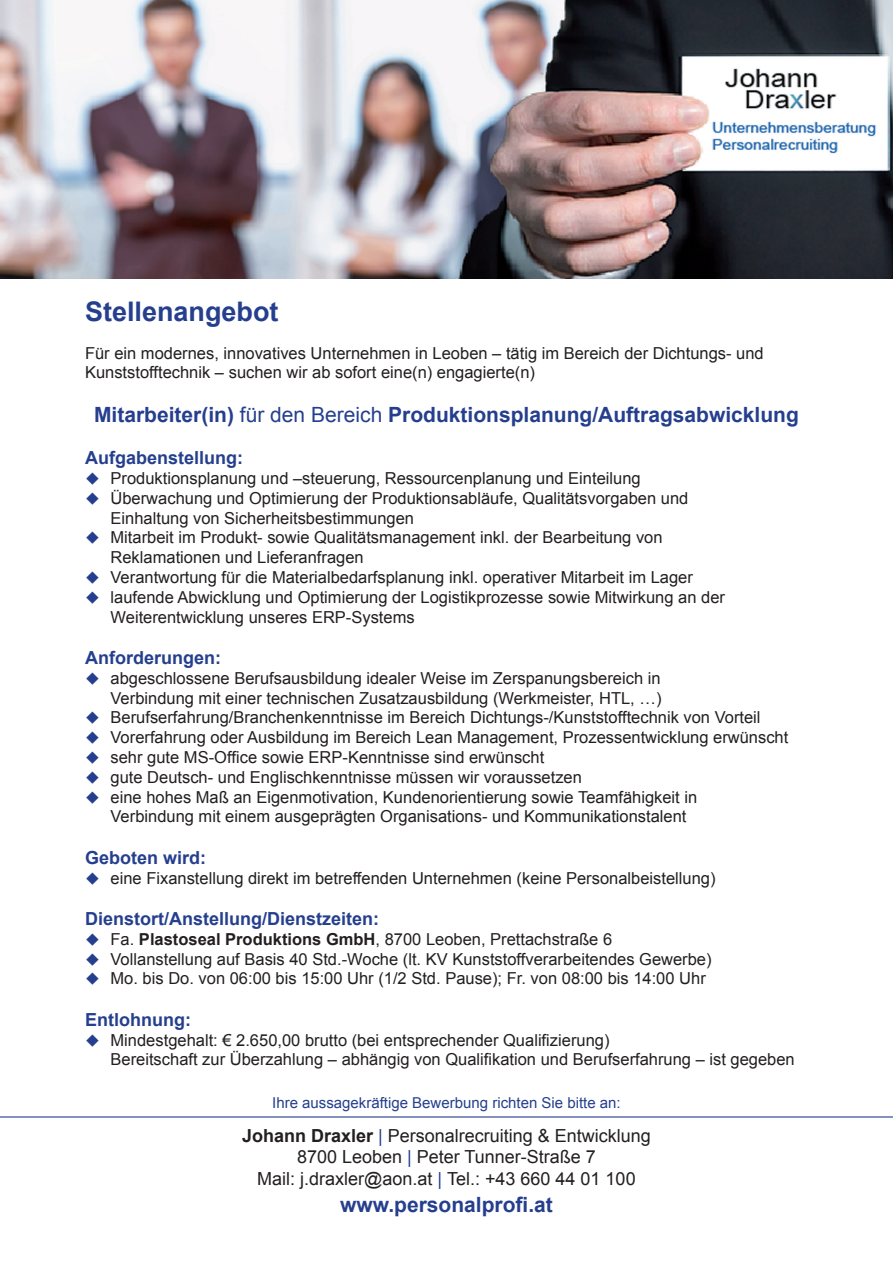
<style>
.page{position:relative;width:893px;height:1263px;background:#fff}
.page>*{position:absolute;margin:0;border:0;box-sizing:border-box;transform-origin:0 0}
.t1{font:700 27px "Arial";color:#253f8e}
.t2{font:700 21px "Arial";color:#253f8e}
.t3{font:18px/21.6px "Arial";color:#231f20;text-align:center}
.t4{font:700 18px "Arial";color:#253f8e}
.t5{font:16.5px/19.8px "Arial";color:#231f20}
.t6{font:15px "Arial";color:#253f8e}
.s1{font-weight:400}
.s2{color:#253f8e}
.s3{font-weight:700}
</style>
<div class="page">
<img style="left:0;top:0;width:893px;height:279px">
<hr style="left:0;top:1116px;width:893px;height:1px;background:#253f8e">
<h1 class="t1" style="left:85px;top:293px;width:195px">Stellenangebot</h1>
<p class="t5" style="left:85px;top:343px;width:680px">Für ein modernes, innovatives Unternehmen in Leoben – tätig im Bereich der Dichtungs- und<br>Kunststofftechnik – suchen wir ab sofort eine(n) engagierte(n)</p>
<p class="t2" style="left:94px;top:400px;width:706px">Mitarbeiter(in) <span class="s1">für den Bereich</span> Produktionsplanung/Auftragsabwicklung</p>
<p class="t4" style="left:85px;top:446px;width:160px">Aufgabenstellung:</p>
<p class="t5" style="left:85px;top:468px;width:557px"><span class="s2">◆</span> Produktionsplanung und –steuerung, Ressourcenplanung und Einteilung</p>
<p class="t5" style="left:111px;top:488px;width:579px;text-indent:-26px"><span class="s2">◆</span> Überwachung und Optimierung der Produktionsabläufe, Qualitätsvorgaben und<br>Einhaltung von Sicherheitsbestimmungen</p>
<p class="t5" style="left:111px;top:528px;width:554px;text-indent:-26px"><span class="s2">◆</span> Mitarbeit im Produkt- sowie Qualitätsmanagement inkl. der Bearbeitung von<br>Reklamationen und Lieferanfragen</p>
<p class="t5" style="left:85px;top:567px;width:609px"><span class="s2">◆</span> Verantwortung für die Materialbedarfsplanung inkl. operativer Mitarbeit im Lager</p>
<p class="t5" style="left:111px;top:587px;width:616px;text-indent:-26px"><span class="s2">◆</span> laufende Abwicklung und Optimierung der Logistikprozesse sowie Mitwirkung an der<br>Weiterentwicklung unseres ERP-Systems</p>
<p class="t4" style="left:85px;top:646px;width:137px">Anforderungen:</p>
<p class="t5" style="left:85px;top:668px;width:578px;text-align:right"><span class="s2">◆</span> abgeschlossene Berufsausbildung idealer Weise im Zerspanungsbereich in<br>Verbindung mit einer technischen Zusatzausbildung (Werkmeister, HTL, …)</p>
<p class="t5" style="left:85px;top:708px;width:677px"><span class="s2">◆</span> Berufserfahrung/Branchenkenntnisse im Bereich Dichtungs-/Kunststofftechnik von Vorteil</p>
<p class="t5" style="left:85px;top:728px;width:705px"><span class="s2">◆</span> Vorerfahrung oder Ausbildung im Bereich Lean Management, Prozessentwicklung erwünscht</p>
<p class="t5" style="left:85px;top:747px;width:461px"><span class="s2">◆</span> sehr gute MS-Office sowie ERP-Kenntnisse sind erwünscht</p>
<p class="t5" style="left:85px;top:767px;width:498px"><span class="s2">◆</span> gute Deutsch- und Englischkenntnisse müssen wir voraussetzen</p>
<p class="t5" style="left:111px;top:787px;width:588px;text-indent:-26px"><span class="s2">◆</span> eine hohes Maß an Eigenmotivation, Kundenorientierung sowie Teamfähigkeit in<br>Verbindung mit einem ausgeprägten Organisations- und Kommunikationstalent</p>
<p class="t4" style="left:85px;top:845px;width:123px">Geboten wird:</p>
<p class="t5" style="left:85px;top:868px;width:632px"><span class="s2">◆</span> eine Fixanstellung direkt im betreffenden Unternehmen (keine Personalbeistellung)</p>
<p class="t4" style="left:85px;top:907px;width:296px">Dienstort/Anstellung/Dienstzeiten:</p>
<p class="t5" style="left:85px;top:929px;width:529px"><span class="s2">◆</span> Fa. <span class="s3">Plastoseal Produktions GmbH</span>, 8700 Leoben, Prettachstraße 6</p>
<p class="t5" style="left:85px;top:949px;width:628px"><span class="s2">◆</span> Vollanstellung auf Basis 40 Std.-Woche (lt. KV Kunststoffverarbeitendes Gewerbe)</p>
<p class="t5" style="left:85px;top:969px;width:622px"><span class="s2">◆</span> Mo. bis Do. von 06:00 bis 15:00 Uhr (1/2 Std. Pause); Fr. von 08:00 bis 14:00 Uhr</p>
<p class="t4" style="left:85px;top:1007px;width:107px">Entlohnung:</p>
<p class="t5" style="left:111px;top:1030px;width:686px;text-indent:-26px"><span class="s2">◆</span> Mindestgehalt: € 2.650,00 brutto (bei entsprechender Qualifizierung)<br>Bereitschaft zur Überzahlung – abhängig von Qualifikation und Berufserfahrung – ist gegeben</p>
<p class="t6" style="left:272px;top:1093px;width:350px">Ihre aussagekräftige Bewerbung richten Sie bitte an:</p>
<p class="t3" style="left:242px;top:1125px;width:410px"><span class="s3">Johann Draxler</span> <span class="s2">|</span> Personalrecruiting &amp; Entwicklung<br>8700 Leoben <span class="s2">|</span> Peter Tunner-Straße 7<br>Mail: j.draxler@aon.at <span class="s2">|</span> Tel.: +43 660 44 01 100</p>
<p class="t2" style="left:340px;top:1190px;width:214px">www.personalprofi.at</p>
</div>
